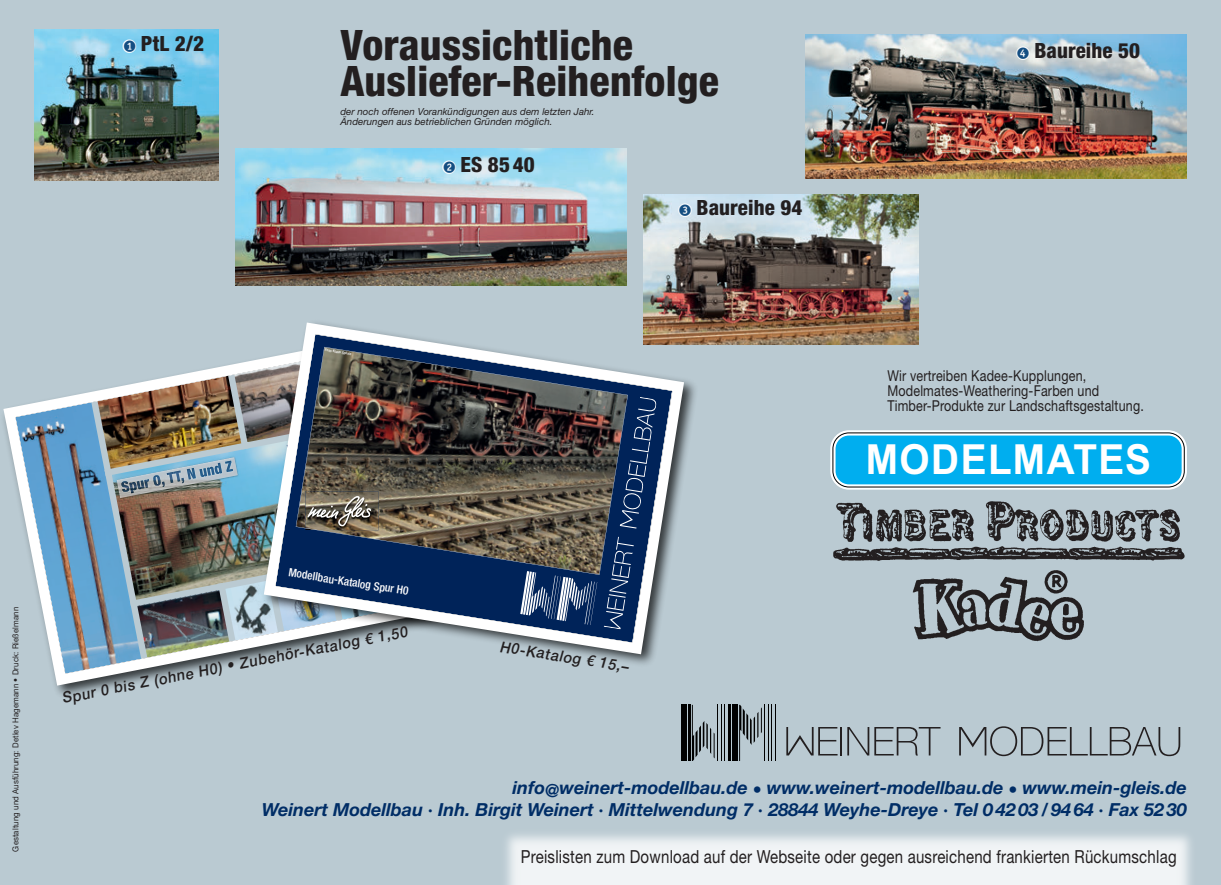
<style>
.page{position:relative;width:1221px;height:885px;background:#fff}
.page>*{position:absolute;margin:0;border:0;box-sizing:border-box;transform-origin:0 0}
.t1{font:42px/36px "Halvetica Neue LT Pro Hv Cn";letter-spacing:.005em;color:#231f20}
.t2{font:700 41.4px "Arial";letter-spacing:.035em;color:#fff;scale:.94 1}
.t3{font:21px "Halvetica Neue LT Pro Hv Cn";letter-spacing:.005em;color:#231f20}
.t4{font:18px/21.6px "Halvetica Neue LT Pro Bd It";color:#002d66;text-align:right}
.t5{font:18px "Halvetica Neue LT Pro Roman";letter-spacing:.015em;color:#231f20;scale:.83 1}
.t6{font:15.3px "Halvetica Neue LT Pro Md";color:#231f20;scale:.95 1}
.t7{font:15px/15px "Halvetica Neue LT Pro Roman";letter-spacing:.015em;color:#231f20;scale:.83 1}
.t8{font:11.55px "Halvetica Neue LT Pro Md Cn";color:#fff}
.t9{font:9.75px/10.5px "Halvetica Neue LT Pro It";letter-spacing:.005em;color:#231f20}
.t10{font:8.25px "Halvetica Neue LT Pro Roman";letter-spacing:.015em;color:#231f20;scale:.95 1}
.t11{font:3.9px "Halvetica Neue LT Pro Md Cn";color:#fff}
.s1{font-family:"Smi Fonts Zahlen";font-size:13.5px;color:#fff}
.s2{font-family:"Smi Fonts Zahlen";font-size:13.5px;color:#144e82}
</style>
<div class="page">
<div style="left:0;top:0;width:1220px;height:884px;background:#bacad2"></div>
<hr style="left:840px;top:727px;width:2px;height:28px;background:#231f20">
<svg style="left:847px;top:727px;width:93px;height:28px"></svg>
<svg style="left:786px;top:727px;width:51px;height:28px"></svg>
<svg style="left:959px;top:726px;width:221px;height:30px"></svg>
<hr style="left:681px;top:704px;width:3px;height:56px;background:#000">
<hr style="left:684px;top:704px;width:3px;height:56px;background:#000">
<hr style="left:688px;top:704px;width:2px;height:56px;background:#000">
<svg style="left:692px;top:704px;width:22px;height:56px"></svg>
<hr style="left:717px;top:704px;width:1px;height:56px;background:#000">
<hr style="left:721px;top:704px;width:1px;height:56px;background:#000">
<hr style="left:724px;top:704px;width:1px;height:56px;background:#000">
<hr style="left:728px;top:704px;width:3px;height:56px;background:#000">
<hr style="left:731px;top:704px;width:3px;height:56px;background:#000">
<hr style="left:735px;top:704px;width:3px;height:56px;background:#000">
<svg style="left:739px;top:704px;width:22px;height:56px"></svg>
<hr style="left:764px;top:704px;width:1px;height:56px;background:#000">
<hr style="left:768px;top:704px;width:1px;height:56px;background:#000">
<hr style="left:771px;top:704px;width:1px;height:56px;background:#000">
<hr style="left:775px;top:704px;width:1px;height:56px;background:#000">
<img style="left:506px;top:834px;width:685px;height:50px">
<div style="left:510px;top:838px;width:676px;height:46px;background:#f1f4f6"></div>
<img style="left:805px;top:34px;width:381px;height:145px">
<img style="left:235px;top:149px;width:392px;height:136px">
<img style="left:643px;top:194px;width:275px;height:150px">
<img style="left:34px;top:30px;width:184px;height:150px">
<svg style="left:3px;top:407px;width:184px;height:284px"></svg>
<img style="left:616px;top:314px;width:89px;height:350px">
<img style="left:15px;top:359px;width:243px;height:314px">
<img style="left:258px;top:316px;width:432px;height:344px">
<img style="left:833px;top:501px;width:352px;height:60px">
<div style="left:834px;top:434px;width:348px;height:51px;background:#00aeef;border-radius:14px"></div>
<div style="left:830px;top:430px;width:356px;height:59px;border:5px solid #fff;border-radius:16px"></div>
<div style="left:832px;top:432px;width:352px;height:55px;border:1px solid #000;border-radius:16px"></div>
<img style="left:912px;top:570px;width:172px;height:71px">
<p class="t3" style="left:124px;top:36px;width:82px"><span class="s1">O</span><span class="s2">1</span> PtL 2/2</p>
<h1 class="t1" style="left:340px;top:30px;width:380px">Voraussichtliche<br>Ausliefer-Reihenfolge</h1>
<p class="t9" style="left:340px;top:107px;width:256px">der noch offenen Vorankündigungen aus dem letzten Jahr.<br>Änderungen aus betrieblichen Gründen möglich.</p>
<p class="t3" style="left:443px;top:157px;width:93px"><span class="s1">O</span><span class="s2">2</span> ES 85 40</p>
<p class="t3" style="left:679px;top:200px;width:124px"><span class="s1">O</span><span class="s2">3</span> Baureihe 94</p>
<p class="t3" style="left:1017px;top:43px;width:124px"><span class="s1">O</span><span class="s2">4</span> Baureihe 50</p>
<p class="t10" style="left:13px;top:851px;width:259px;rotate:-90deg">Gestaltung und Ausführung: Detlev Hagemann • Druck: Rießelmann</p>
<p class="t11" style="left:325px;top:348px;width:28px;rotate:9deg">Foto: Klaus Spörle</p>
<p class="t8" style="left:289px;top:568px;width:123px;rotate:9deg">Modellbau-Katalog Spur H0</p>
<p class="t6" style="left:61px;top:692px;width:371px;rotate:-11deg">Spur 0 bis Z (ohne H0) • Zubehör-Katalog € 1,50</p>
<p class="t6" style="left:501px;top:640px;width:138px;rotate:9deg">H0-Katalog € 15,–</p>
<p class="t7" style="left:887px;top:369px;width:310px">Wir vertreiben Kadee-Kupplungen,<br>Modelmates-Weathering-Farben und<br>Timber-Produkte zur Landschaftsgestaltung.</p>
<h2 class="t2" style="left:865px;top:435px;width:305px">MODELMATES</h2>
<p class="t4" style="left:262px;top:778px;width:926px">info@weinert-modellbau.de • www.weinert-modellbau.de • www.mein-gleis.de<br>Weinert Modellbau · Inh. Birgit Weinert · Mittelwendung 7 · 28844 Weyhe-Dreye · Tel 0 42 03 / 94 64 · Fax 52 30</p>
<p class="t5" style="left:521px;top:850px;width:791px">Preislisten zum Download auf der Webseite oder gegen ausreichend frankierten Rückumschlag</p>
</div>
